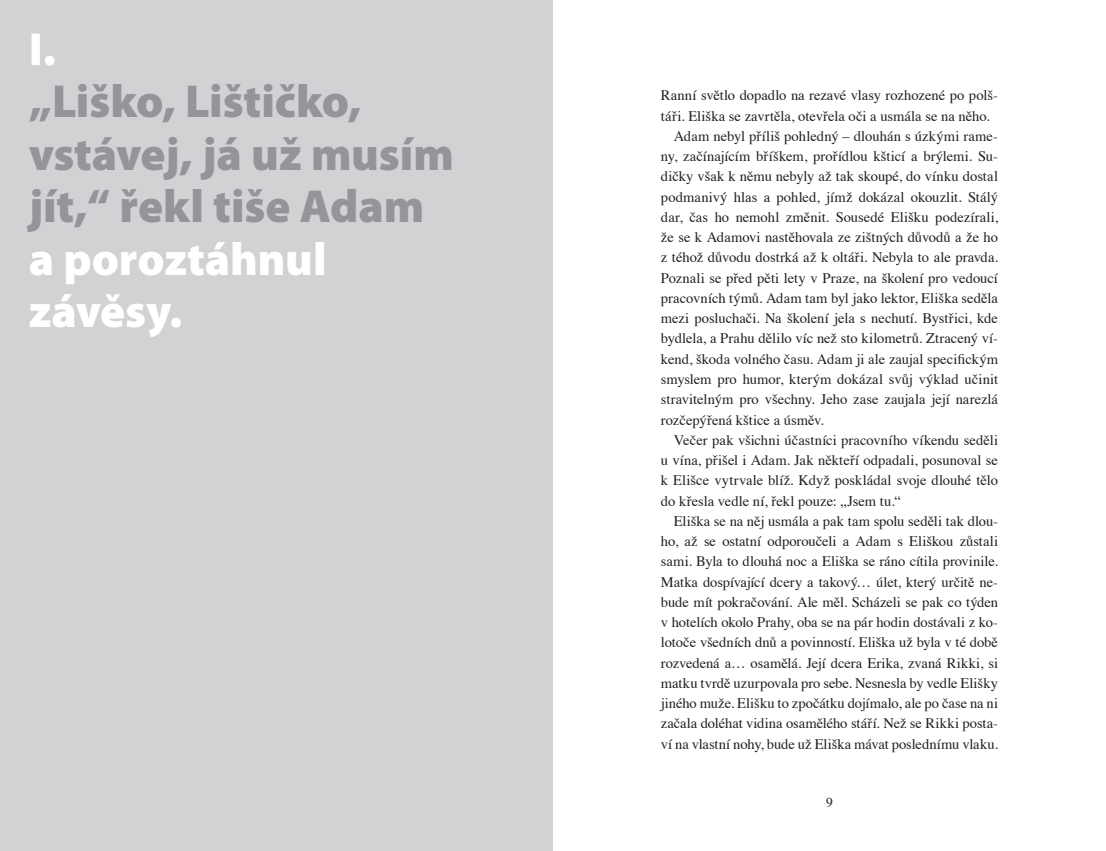
<style>
.page{position:relative;width:1106px;height:851px;background:#fff}
.page>*{position:absolute;margin:0;border:0;box-sizing:border-box;transform-origin:0 0}
.t1{font:900 46.5px/52.5px "Myriad Pro";letter-spacing:-.005em;color:#939598}
.t2{font:900 46.5px/52.5px "Myriad Pro";letter-spacing:-.005em;color:#fff}
.t3{font:14.55px "Times";color:#231f20}
.t4{font:13.5px "Times";color:#231f20}
</style>
<div class="page">
<div style="left:0;top:0;width:553px;height:850px;background:#d1d2d4"></div>
<h1 class="t2" style="left:29px;top:21px;width:29px">I.</h1>
<h1 class="t1" style="left:29px;top:73px;width:426px">„Liško, Lištičko, vstávej, já už musím jít,“ řekl tiše Adam</h1>
<h1 class="t2" style="left:29px;top:231px;width:299px">a poroztáhnul závěsy.</h1>
<p class="t3" style="left:661px;top:82px;width:338px">Ranní světlo dopadlo na rezavé vlasy rozhozené po polš-</p>
<p class="t3" style="left:661px;top:102px;width:330px">táři. Eliška se zavrtěla, otevřela oči a usmála se na něho.</p>
<p class="t3" style="left:673px;top:122px;width:326px">Adam nebyl příliš pohledný – dlouhán s úzkými rame-</p>
<p class="t3" style="left:661px;top:142px;width:338px">ny, začínajícím bříškem, prořídlou kšticí a brýlemi. Su-</p>
<p class="t3" style="left:661px;top:163px;width:338px">dičky však k němu nebyly až tak skoupé, do vínku dostal</p>
<p class="t3" style="left:661px;top:183px;width:338px">podmanivý hlas a pohled, jímž dokázal okouzlit. Stálý</p>
<p class="t3" style="left:661px;top:203px;width:338px">dar, čas ho nemohl změnit. Sousedé Elišku podezírali,</p>
<p class="t3" style="left:661px;top:223px;width:338px">že se k Adamovi nastěhovala ze zištných důvodů a že ho</p>
<p class="t3" style="left:661px;top:244px;width:338px">z téhož důvodu dostrká až k oltáři. Nebyla to ale pravda.</p>
<p class="t3" style="left:661px;top:264px;width:338px">Poznali se před pěti lety v Praze, na školení pro vedoucí</p>
<p class="t3" style="left:661px;top:284px;width:338px">pracovních týmů. Adam tam byl jako lektor, Eliška seděla</p>
<p class="t3" style="left:661px;top:304px;width:338px">mezi posluchači. Na školení jela s nechutí. Bystřici, kde</p>
<p class="t3" style="left:661px;top:325px;width:338px">bydlela, a Prahu dělilo víc než sto kilometrů. Ztracený ví-</p>
<p class="t3" style="left:661px;top:345px;width:338px">kend, škoda volného času. Adam ji ale zaujal specifickým</p>
<p class="t3" style="left:661px;top:365px;width:338px">smyslem pro humor, kterým dokázal svůj výklad učinit</p>
<p class="t3" style="left:661px;top:385px;width:338px">stravitelným pro všechny. Jeho zase zaujala její narezlá</p>
<p class="t3" style="left:661px;top:406px;width:164px">rozčepýřená kštice a úsměv.</p>
<p class="t3" style="left:673px;top:426px;width:326px">Večer pak všichni účastníci pracovního víkendu seděli</p>
<p class="t3" style="left:661px;top:446px;width:338px">u vína, přišel i Adam. Jak někteří odpadali, posunoval se</p>
<p class="t3" style="left:661px;top:466px;width:338px">k Elišce vytrvale blíž. Když poskládal svoje dlouhé tělo</p>
<p class="t3" style="left:661px;top:487px;width:241px">do křesla vedle ní, řekl pouze: „Jsem tu.“</p>
<p class="t3" style="left:673px;top:507px;width:326px">Eliška se na něj usmála a pak tam spolu seděli tak dlou-</p>
<p class="t3" style="left:661px;top:527px;width:338px">ho, až se ostatní odporoučeli a Adam s Eliškou zůstali</p>
<p class="t3" style="left:661px;top:547px;width:338px">sami. Byla to dlouhá noc a Eliška se ráno cítila provinile.</p>
<p class="t3" style="left:661px;top:568px;width:338px">Matka dospívající dcery a takový… úlet, který určitě ne-</p>
<p class="t3" style="left:661px;top:588px;width:338px">bude mít pokračování. Ale měl. Scházeli se pak co týden</p>
<p class="t3" style="left:661px;top:608px;width:338px">v hotelích okolo Prahy, oba se na pár hodin dostávali z ko-</p>
<p class="t3" style="left:661px;top:628px;width:338px">lotoče všedních dnů a povinností. Eliška už byla v té době</p>
<p class="t3" style="left:661px;top:649px;width:338px">rozvedená a… osamělá. Její dcera Erika, zvaná Rikki, si</p>
<p class="t3" style="left:661px;top:669px;width:338px">matku tvrdě uzurpovala pro sebe. Nesnesla by vedle Elišky</p>
<p class="t3" style="left:661px;top:689px;width:338px">jiného muže. Elišku to zpočátku dojímalo, ale po čase na ni</p>
<p class="t3" style="left:661px;top:709px;width:338px">začala doléhat vidina osamělého stáří. Než se Rikki posta-</p>
<p class="t3" style="left:661px;top:730px;width:338px">ví na vlastní nohy, bude už Eliška mávat poslednímu vlaku.</p>
<p class="t4" style="left:826px;top:789px;width:8px">9</p>
</div>
